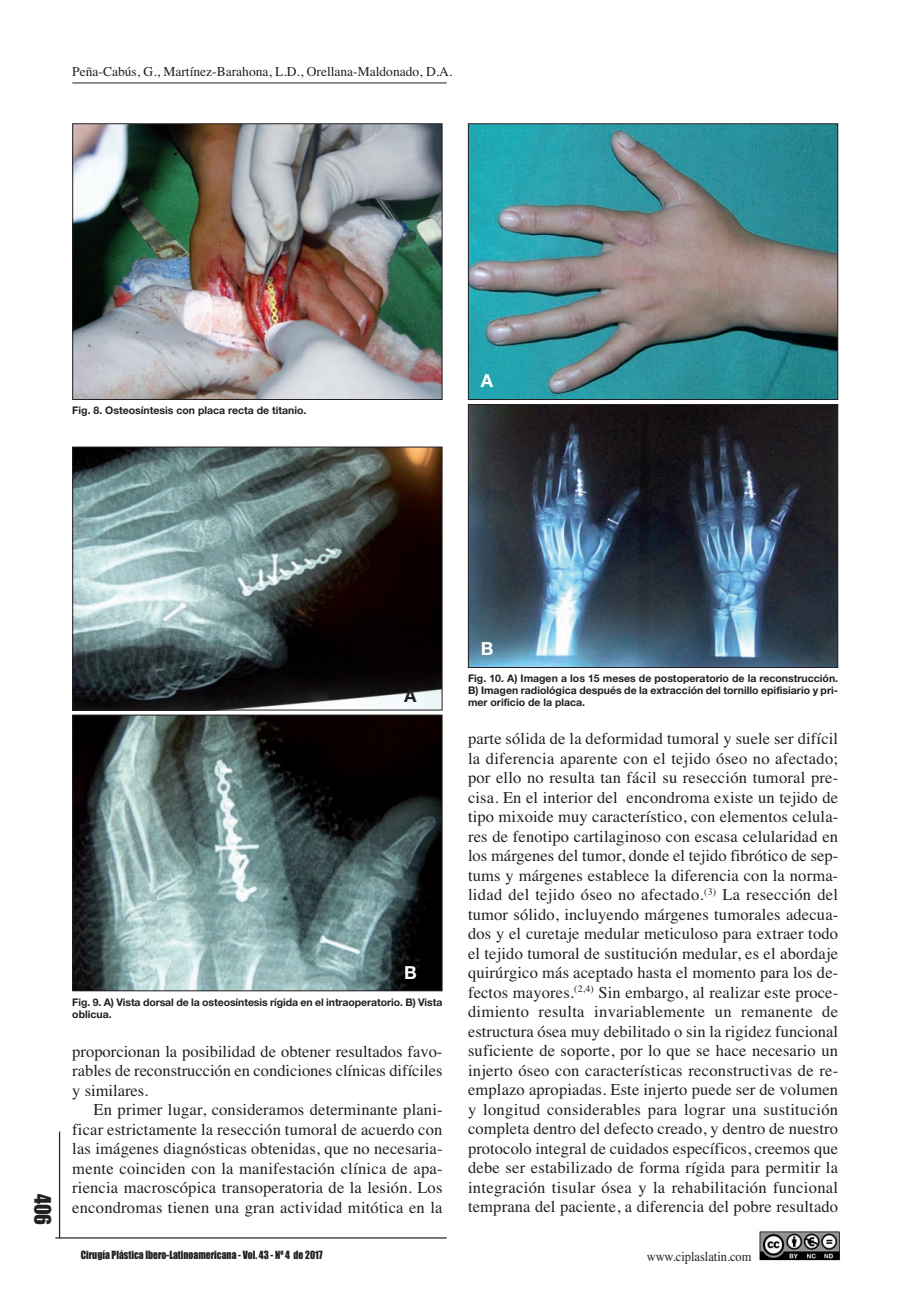
<style>
.page{position:relative;width:919px;height:1289px;background:#fff}
.page>*{position:absolute;margin:0;border:0;box-sizing:border-box;transform-origin:0 0}
.t1{font:21px "Impact";color:#231f20;scale:.95 1}
.t2{font:700 18px "Helvetica Neue";color:#fff}
.t3{font:700 18px "Helvetica Neue";color:#231f20}
.t4{font:16.5px/19.5px "Times";letter-spacing:.01em;color:#231f20;text-align:justify}
.t5{font:13.5px "Times";color:#231f20}
.t6{font:13.5px "Times";color:#231f20;scale:.92 1}
.t7{font:10.5px/12px "Helvetica Neue Bold TT";color:#231f20}
.t8{font:10.5px "Impact";color:#231f20;scale:.92 1}
</style>
<div class="page">
<hr style="left:72px;top:83px;width:374px;height:1px;background:#231f20">
<hr style="left:59px;top:1131px;width:1px;height:106px;background:#231f20">
<hr style="left:55px;top:1237px;width:391px;height:1px;background:#231f20">
<img style="left:759px;top:1231px;width:82px;height:30px">
<img style="left:74px;top:125px;width:366px;height:273px">
<div style="left:72px;top:123px;width:370px;height:277px;border:1px solid #231f20"></div>
<img style="left:74px;top:448px;width:366px;height:260px">
<div style="left:72px;top:446px;width:370px;height:264px;border:1px solid #231f20"></div>
<img style="left:74px;top:716px;width:366px;height:273px">
<div style="left:72px;top:714px;width:370px;height:277px;border:1px solid #231f20"></div>
<img style="left:470px;top:125px;width:366px;height:273px">
<div style="left:468px;top:123px;width:370px;height:277px;border:1px solid #231f20"></div>
<img style="left:470px;top:406px;width:366px;height:260px">
<div style="left:468px;top:404px;width:370px;height:264px;border:1px solid #231f20"></div>
<p class="t5" style="left:72px;top:63px;width:381px">Peña-Cabús, G., Martínez-Barahona, L.D., Orellana-Maldonado, D.A.</p>
<p class="t7" style="left:72px;top:404px;width:236px">Fig. 8. Osteosíntesis con placa recta de titanio.</p>
<p class="t2" style="left:480px;top:374px;width:14px">A</p>
<p class="t3" style="left:404px;top:689px;width:14px">A</p>
<p class="t1" style="left:54px;top:1193px;width:35px;rotate:90deg">406</p>
<p class="t2" style="left:404px;top:965px;width:14px">B</p>
<p class="t7" style="left:72px;top:995px;width:371px">Fig. 9. A) Vista dorsal de la osteosíntesis rígida en el intraoperatorio. B) Vista oblicua.</p>
<p class="t4" style="left:72px;top:1041px;width:371px">proporcionan la posibilidad de obtener resultados favo&shy;rables de reconstrucción en condiciones clínicas difíciles y similares.</p>
<p class="t4" style="left:72px;top:1099px;width:372px;text-indent:21px">En primer lugar, consideramos determinante plani&shy;ficar estrictamente la resección tumoral de acuerdo con las imágenes diagnósticas obtenidas, que no necesaria&shy;mente coinciden con la manifestación clínica de apa&shy;riencia macroscópica transoperatoria de la lesión. Los encondromas tienen una gran actividad mitótica en la</p>
<p class="t8" style="left:81px;top:1249px;width:264px">Cirugía Plástica Ibero-Latinoamericana - Vol. 43 - Nº 4 de 2017</p>
<p class="t2" style="left:480px;top:642px;width:14px">B</p>
<p class="t7" style="left:468px;top:672px;width:371px;text-align:justify">Fig. 10. A) Imagen a los 15 meses de postoperatorio de la reconstrucción.<br>B) Imagen radiológica después de la extracción del tornillo epifisiario y pri&shy;mer orificio de la placa.</p>
<p class="t4" style="left:468px;top:728px;width:372px">parte sólida de la deformidad tumoral y suele ser difícil la diferencia aparente con el tejido óseo no afectado; por ello no resulta tan fácil su resección tumoral pre&shy;cisa. En el interior del encondroma existe un tejido de tipo mixoide muy característico, con elementos celula&shy;res de fenotipo cartilaginoso con escasa celularidad en los márgenes del tumor, donde el tejido fibrótico de sep&shy;tums y márgenes establece la diferencia con la norma&shy;lidad del tejido óseo no afectado.<sup>(3)</sup> La resección del tumor sólido, incluyendo márgenes tumorales adecua&shy;dos y el curetaje medular meticuloso para extraer todo el tejido tumoral de sustitución medular, es el abordaje quirúrgico más aceptado hasta el momento para los de&shy;fectos mayores.<sup>(2,4)</sup> Sin embargo, al realizar este proce&shy;dimiento resulta invariablemente un remanente de estructura ósea muy debilitado o sin la rigidez funcional suficiente de soporte, por lo que se hace necesario un injerto óseo con características reconstructivas de re&shy;emplazo apropiadas. Este injerto puede ser de volumen y longitud considerables para lograr una sustitución completa dentro del defecto creado, y dentro de nuestro protocolo integral de cuidados específicos, creemos que debe ser estabilizado de forma rígida para permitir la integración tisular ósea y la rehabilitación funcional temprana del paciente, a diferencia del pobre resultado</p>
<p class="t6" style="left:646px;top:1248px;width:115px">www.ciplaslatin.com</p>
</div>
